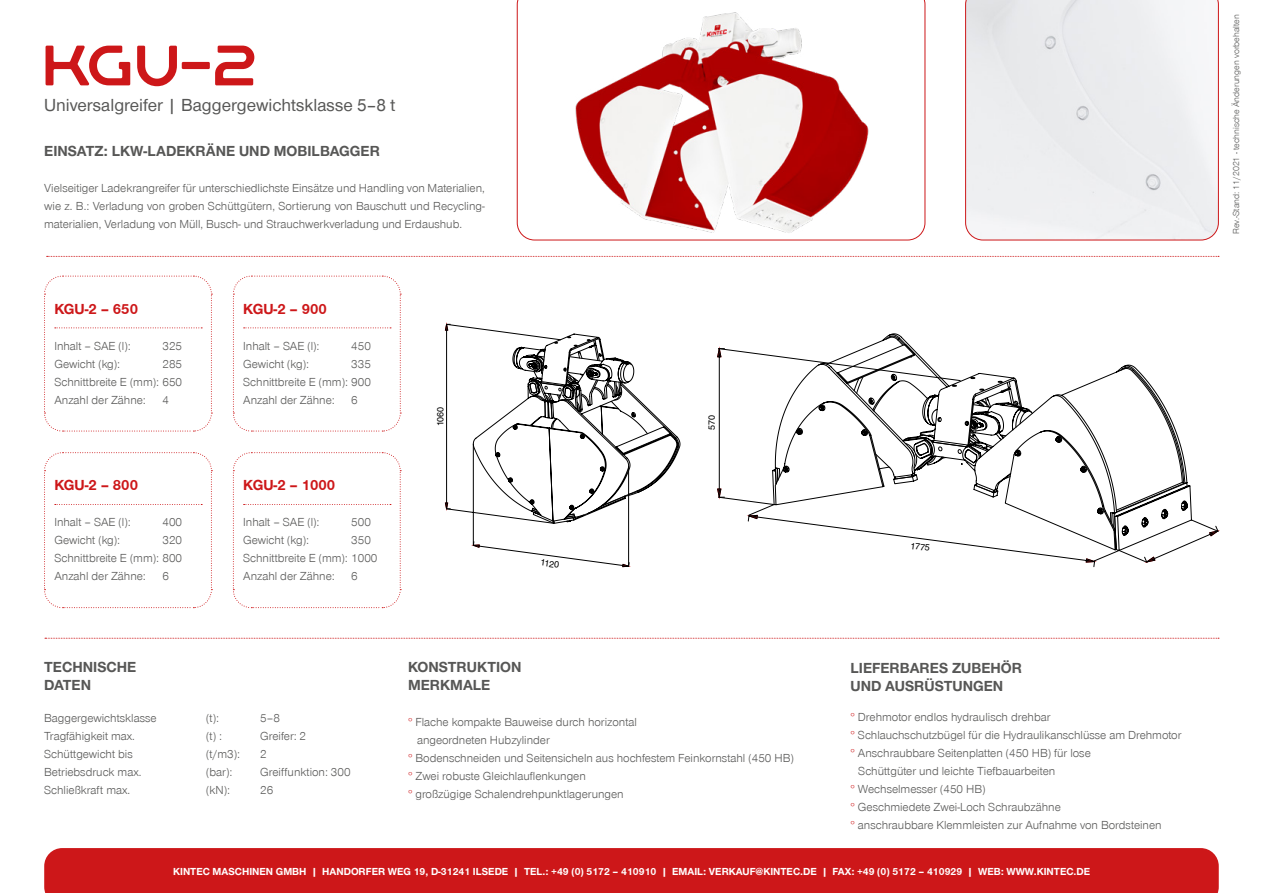
<style>
.page{position:relative;width:1263px;height:893px;background:#fff}
.page>*{position:absolute;margin:0;border:0;box-sizing:border-box;transform-origin:0 0}
.t1{font:60px "Mobyregular";color:#cd1719}
.t2{font:500 18px "Nimbus San Nov T";color:#575756}
.t3{font:700 15px/18px "Nimbus San Nov T";color:#575756}
.t4{font:700 15px "Nimbus San Nov T";color:#cd1719}
.t5{font:12px/18px "Nimbus San Nov T";color:#575756;text-align:justify}
.t6{font:700 10.5px "Nimbus San Nov T";color:#fff}
.t7{font:9px "Nimbus San Nov T";color:#575756}
.t8{font:9px "Helvetica LT Std";color:#000}
.s1{color:#cd1719}
</style>
<div class="page">
<svg style="left:517px;top:0;width:408px;height:240px"></svg>
<svg style="left:47px;top:256px;width:1172px;height:1px"></svg>
<svg style="left:45px;top:638px;width:1174px;height:1px"></svg>
<svg style="left:965px;top:0;width:254px;height:240px"></svg>
<div style="left:44px;top:848px;width:1175px;height:45px;background:#cd1719"></div>
<svg style="left:44px;top:275px;width:168px;height:157px"></svg>
<svg style="left:44px;top:452px;width:168px;height:156px"></svg>
<svg style="left:233px;top:275px;width:168px;height:157px"></svg>
<svg style="left:233px;top:452px;width:168px;height:156px"></svg>
<svg style="left:445px;top:323px;width:235px;height:244px"></svg>
<svg style="left:717px;top:347px;width:502px;height:220px"></svg>
<h1 class="t1" style="left:36px;top:28px;width:228px">KGU-2</h1>
<h2 class="t2" style="left:44px;top:95px;width:353px">Universalgreifer | Baggergewichtsklasse 5–8 t</h2>
<p class="t3" style="left:44px;top:142px;width:337px">EINSATZ: LKW-LADEKRÄNE UND MOBILBAGGER</p>
<p class="t5" style="left:44px;top:180px;width:442px">Vielseitiger Ladekrangreifer für unterschiedlichste Einsätze und Handling von Materialien, wie z. B.: Verladung von groben Schüttgütern, Sortierung von Bauschutt und Recycling&shy;materialien, Verladung von Müll, Busch- und Strauchwerkverladung und Erdaushub.</p>
<p class="t4" style="left:54px;top:300px;width:85px">KGU-2 – 650</p>
<p class="t5" style="left:54px;top:337px;width:78px">Inhalt – SAE (l):</p>
<p class="t5" style="left:162px;top:337px;width:21px">325</p>
<p class="t5" style="left:54px;top:355px;width:67px">Gewicht (kg):</p>
<p class="t5" style="left:54px;top:355px;width:129px;text-indent:108px">285<br>Schnittbreite E (mm): 650<br>Anzahl der Zähne:</p>
<p class="t5" style="left:162px;top:391px;width:8px">4</p>
<p class="t4" style="left:54px;top:476px;width:85px">KGU-2 – 800</p>
<p class="t5" style="left:54px;top:513px;width:78px">Inhalt – SAE (l):</p>
<p class="t5" style="left:162px;top:513px;width:21px">400</p>
<p class="t5" style="left:54px;top:531px;width:67px">Gewicht (kg):</p>
<p class="t5" style="left:54px;top:531px;width:129px;text-indent:108px">320<br>Schnittbreite E (mm): 800<br>Anzahl der Zähne:</p>
<p class="t5" style="left:162px;top:567px;width:8px">6</p>
<p class="t4" style="left:243px;top:300px;width:85px">KGU-2 – 900</p>
<p class="t5" style="left:243px;top:337px;width:78px">Inhalt – SAE (l):</p>
<p class="t5" style="left:351px;top:337px;width:21px">450</p>
<p class="t5" style="left:243px;top:355px;width:67px">Gewicht (kg):</p>
<p class="t5" style="left:243px;top:355px;width:129px;text-indent:108px">335<br>Schnittbreite E (mm): 900<br>Anzahl der Zähne:</p>
<p class="t5" style="left:351px;top:391px;width:8px">6</p>
<p class="t4" style="left:243px;top:476px;width:94px">KGU-2 – 1000</p>
<p class="t5" style="left:243px;top:513px;width:78px">Inhalt – SAE (l):</p>
<p class="t5" style="left:351px;top:513px;width:21px">500</p>
<p class="t5" style="left:243px;top:531px;width:67px">Gewicht (kg):</p>
<p class="t5" style="left:243px;top:531px;width:136px;text-align:left;text-indent:108px">350<br>Schnittbreite E (mm): 1000<br>Anzahl der Zähne:</p>
<p class="t5" style="left:351px;top:567px;width:8px">6</p>
<p class="t8" style="left:435px;top:426px;width:21px;rotate:-90deg">1060</p>
<p class="t8" style="left:706px;top:430px;width:17px;rotate:-90deg">570</p>
<p class="t8" style="left:541px;top:557px;width:20px;rotate:8deg">1120</p>
<p class="t3" style="left:44px;top:658px;width:94px">TECHNISCHE<br>DATEN</p>
<p class="t5" style="left:44px;top:709px;width:114px">Baggergewichtsklasse</p>
<p class="t5" style="left:206px;top:709px;width:14px">(t):</p>
<p class="t5" style="left:260px;top:709px;width:21px">5–8</p>
<p class="t5" style="left:44px;top:727px;width:92px">Tragfähigkeit max.</p>
<p class="t5" style="left:206px;top:727px;width:17px">(t) :</p>
<p class="t5" style="left:260px;top:727px;width:47px">Greifer: 2</p>
<p class="t5" style="left:44px;top:745px;width:90px">Schüttgewicht bis</p>
<p class="t5" style="left:206px;top:745px;width:35px">(t/m3):</p>
<p class="t5" style="left:260px;top:745px;width:8px">2</p>
<p class="t5" style="left:44px;top:763px;width:99px">Betriebsdruck max.</p>
<p class="t5" style="left:206px;top:763px;width:27px">(bar):</p>
<p class="t5" style="left:260px;top:763px;width:92px">Greiffunktion: 300</p>
<p class="t5" style="left:44px;top:781px;width:87px">Schließkraft max.</p>
<p class="t5" style="left:206px;top:781px;width:25px">(kN):</p>
<p class="t5" style="left:260px;top:781px;width:15px">26</p>
<p class="t3" style="left:408px;top:658px;width:115px">KONSTRUKTION<br>MERKMALE</p>
<p class="t5" style="left:408px;top:714px;width:230px"><span class="s1">°</span> Flache kompakte Bauweise durch horizontal</p>
<p class="t5" style="left:417px;top:732px;width:134px">angeordneten Hubzylinder</p>
<p class="t5" style="left:408px;top:750px;width:387px"><span class="s1">°</span> Bodenschneiden und Seitensicheln aus hochfestem Feinkornstahl (450 HB)</p>
<p class="t5" style="left:408px;top:768px;width:179px"><span class="s1">°</span> Zwei robuste Gleichlauflenkungen</p>
<p class="t5" style="left:408px;top:786px;width:217px"><span class="s1">°</span> großzügige Schalendrehpunktlagerungen</p>
<p class="t8" style="left:911px;top:540px;width:21px;rotate:7deg">1775</p>
<p class="t3" style="left:850px;top:658px;width:173px">LIEFERBARES ZUBEHÖR<br>UND AUSRÜSTUNGEN</p>
<p class="t5" style="left:850px;top:708px;width:201px"><span class="s1">°</span> Drehmotor endlos hydraulisch drehbar</p>
<p class="t5" style="left:850px;top:726px;width:332px"><span class="s1">°</span> Schlauchschutzbügel für die Hydraulikanschlüsse am Drehmotor</p>
<p class="t5" style="left:850px;top:744px;width:242px"><span class="s1">°</span> Anschraubbare Seitenplatten (450 HB) für lose</p>
<p class="t5" style="left:858px;top:762px;width:198px">Schüttgüter und leichte Tiefbauarbeiten</p>
<p class="t5" style="left:850px;top:780px;width:136px"><span class="s1">°</span> Wechselmesser (450 HB)</p>
<p class="t5" style="left:850px;top:798px;width:212px"><span class="s1">°</span> Geschmiedete Zwei-Loch Schraubzähne</p>
<p class="t5" style="left:850px;top:816px;width:313px"><span class="s1">°</span> anschraubbare Klemmleisten zur Aufnahme von Bordsteinen</p>
<p class="t6" style="left:173px;top:865px;width:918px">KINTEC MASCHINEN GMBH | HANDORFER WEG 19, D-31241 ILSEDE | TEL.: +49 (0) 5172 – 410910 | EMAIL: VERKAUF@KINTEC.DE | FAX: +49 (0) 5172 – 410929 | WEB: WWW.KINTEC.DE</p>
<p class="t7" style="left:1231px;top:234px;width:221px;rotate:-90deg">Rev.-Stand: 11/2021 - technische Änderungen vorbehalten</p>
</div>
